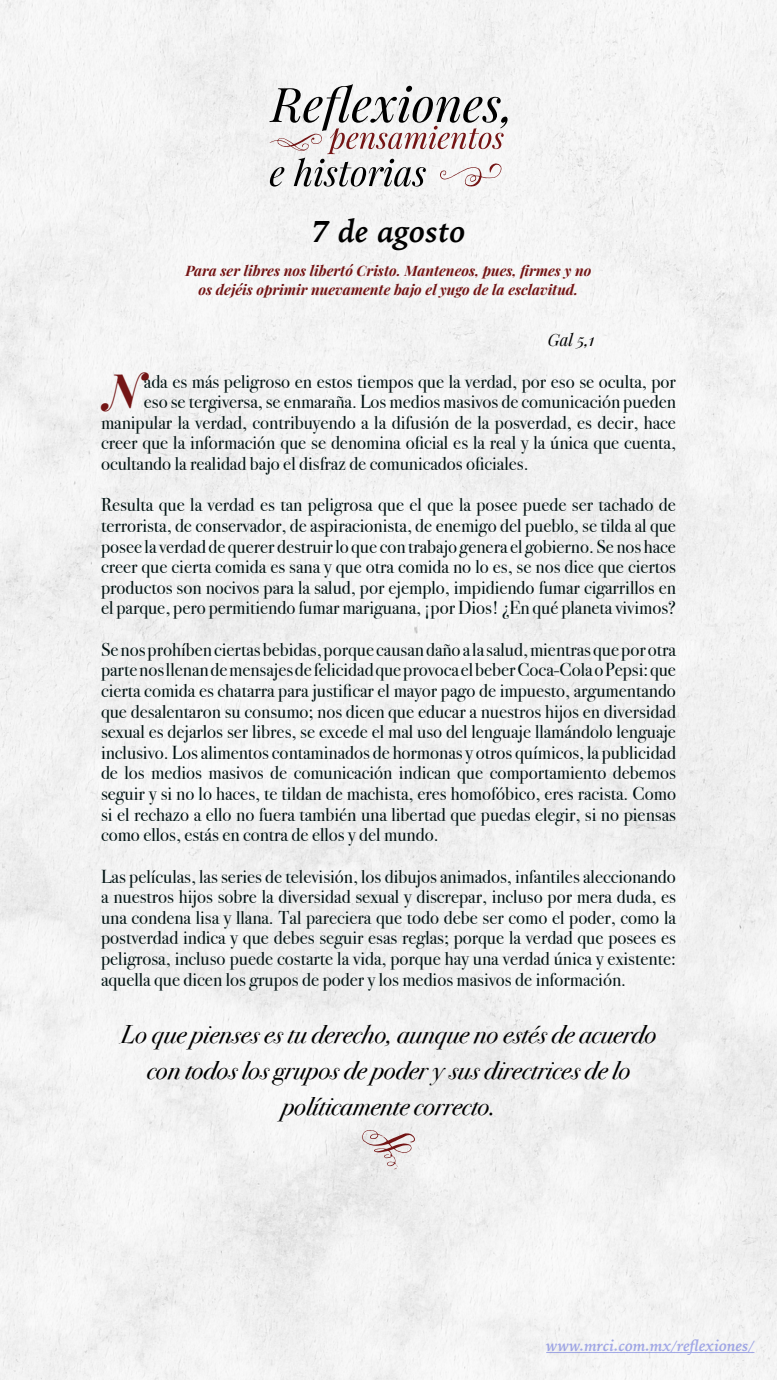
<style>
.page{position:relative;width:777px;height:1380px;background:#fff}
.page>*{position:absolute;margin:0;border:0;box-sizing:border-box;transform-origin:0 0}
.t1{font:italic 700 47.31px "Playfair Display";color:#741515}
.t2{font:italic 700 31.25px "Iowan Old Style";color:#000}
.t3{font:italic 25.62px/36.2px "Bodoni Svty Two ITCTT";color:#000;text-align:center}
.t4{font:18.75px/20.6px "Bodoni Svty Two ITCTT";color:#021414;text-align:justify}
.t5{font:italic 16.88px "Playfair Display";color:#000}
.t6{font:italic 700 15.62px "Iowan Old Style";color:#4f5cd6}
.t7{font:italic 700 14.38px/18.8px "Playfair Display";color:#741515;text-align:center}
</style>
<div class="page">
<div style="left:0;top:0;width:776px;height:1380px;background:#f2f2f2"></div>
<svg style="left:269px;top:84px;width:238px;height:103px"></svg>
<svg style="left:361px;top:1130px;width:54px;height:39px"></svg>
<hr style="left:546px;top:1352px;width:208px;height:1px;background:#4f5cd6">
<h2 class="t2" style="left:311px;top:204px;width:156px">7 de agosto</h2>
<p class="t7" style="left:185px;top:260px;width:407px">Para ser libres nos libertó Cristo. Manteneos, pues, firmes y no os dejéis oprimir nuevamente bajo el yugo de la esclavitud.</p>
<p class="t5" style="left:547px;top:327px;width:48px">Gal 5,1</p>
<h1 class="t1" style="left:105px;top:354px;width:41px">N</h1>
<p class="t4" style="left:144px;top:369px;width:533px">ada es más peligroso en estos tiempos que la verdad, por eso se oculta, por</p>
<p class="t4" style="left:144px;top:390px;width:533px">eso se tergiversa, se enmaraña. Los medios masivos de comunicación pueden</p>
<p class="t4" style="left:101px;top:410px;width:576px">manipular la verdad, contribuyendo a la difusión de la posverdad, es decir, hace</p>
<p class="t4" style="left:101px;top:431px;width:576px">creer que la información que se denomina oficial es la real y la única que cuenta,</p>
<p class="t4" style="left:101px;top:451px;width:429px">ocultando la realidad bajo el disfraz de comunicados oficiales.</p>
<p class="t4" style="left:101px;top:493px;width:576px">Resulta que la verdad es tan peligrosa que el que la posee puede ser tachado de terrorista, de conservador, de aspiracionista, de enemigo del pueblo, se tilda al que posee la verdad de querer destruir lo que con trabajo genera el gobierno. Se nos hace creer que cierta comida es sana y que otra comida no lo es, se nos dice que ciertos productos son nocivos para la salud, por ejemplo, impidiendo fumar cigarrillos en el parque, pero permitiendo fumar mariguana, ¡por Dios! ¿En qué planeta vivimos?</p>
<p class="t4" style="left:101px;top:637px;width:576px">Se nos prohíben ciertas bebidas, porque causan daño a la salud, mientras que por otra parte nos llenan de mensajes de felicidad que provoca el beber Coca-Cola o Pepsi: que cierta comida es chatarra para justificar el mayor pago de impuesto, argumentando que desalentaron su consumo; nos dicen que educar a nuestros hijos en diversidad sexual es dejarlos ser libres, se excede el mal uso del lenguaje llamándolo lenguaje inclusivo. Los alimentos contaminados de hormonas y otros químicos, la publicidad de los medios masivos de comunicación indican que comportamiento debemos seguir y si no lo haces, te tildan de machista, eres homofóbico, eres racista. Como si el rechazo a ello no fuera también una libertad que puedas elegir, si no piensas como ellos, estás en contra de ellos y del mundo.</p>
<p class="t4" style="left:101px;top:864px;width:576px">Las películas, las series de televisión, los dibujos animados, infantiles aleccionando a nuestros hijos sobre la diversidad sexual y discrepar, incluso por mera duda, es una condena lisa y llana. Tal pareciera que todo debe ser como el poder, como la postverdad indica y que debes seguir esas reglas; porque la verdad que posees es peligrosa, incluso puede costarte la vida, porque hay una verdad única y existente: aquella que dicen los grupos de poder y los medios masivos de información.</p>
<h3 class="t3" style="left:120px;top:1014px;width:537px">Lo que pienses es tu derecho, aunque no estés de acuerdo con todos los grupos de poder y sus directrices de lo políticamente correcto.</h3>
<p class="t6" style="left:546px;top:1331px;width:210px">www.mrci.com.mx/reflexiones/</p>
</div>
